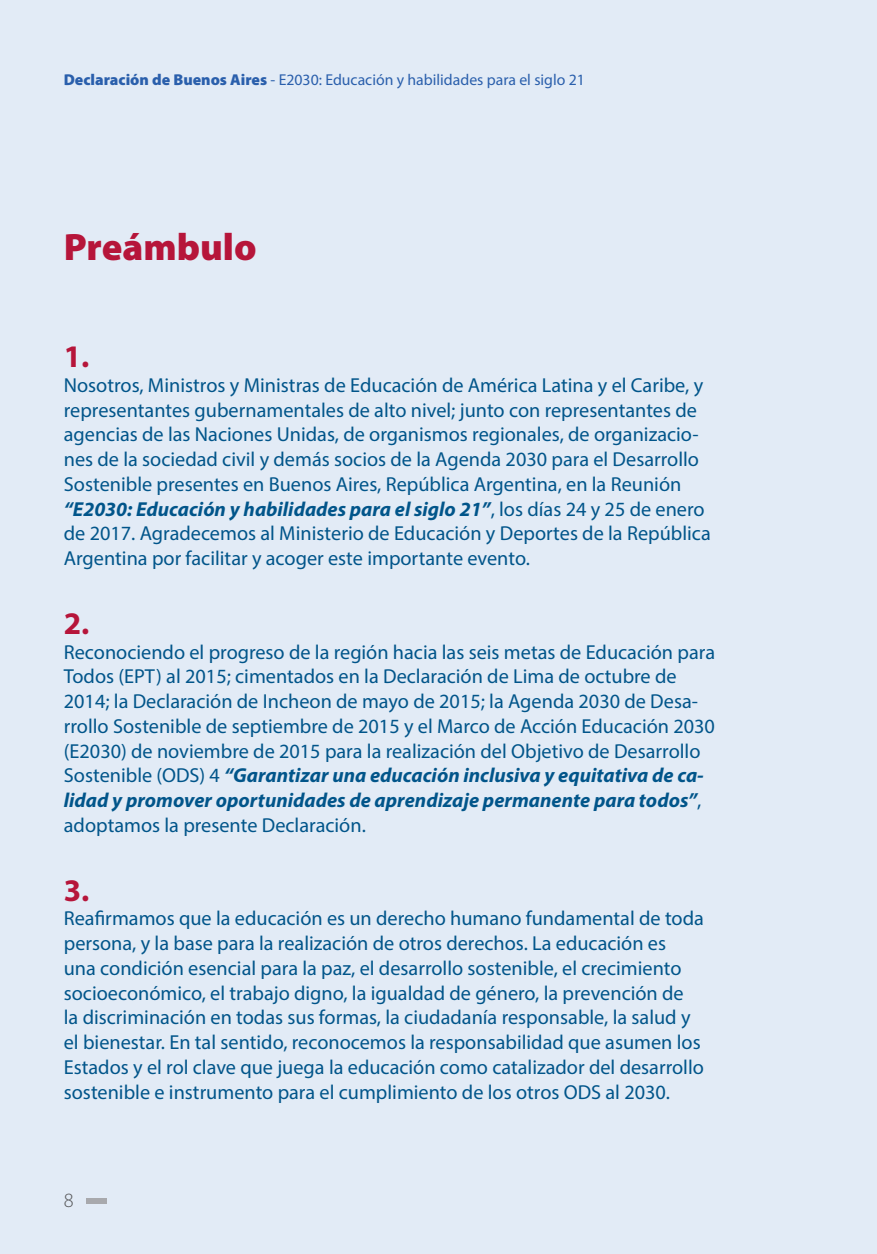
<style>
.page{position:relative;width:877px;height:1254px;background:#fff}
.page>*{position:absolute;margin:0;border:0;box-sizing:border-box;transform-origin:0 0}
._00_CAPITULO_1{font:900 38.25px "Myriad Pro";color:#b6153a}
.NUMERO_DESTACADO{font:700 31.5px "Myriad Pro";color:#b6153a}
.BASE_TEXTO_ESPAÑOL{font:20.25px/24.8px "Myriad Pro";color:#01558a}
.TITULO_CAPITULOS{font:300 20.25px "Myriad Pro";color:#57585a}
.t1{font:15.75px "Myriad Pro";color:#2a5fac}
.s1{font-weight:900}
.s2{font-weight:700;font-style:italic}
</style>
<div class="page">
<div style="left:0;top:0;width:876px;height:1253px;background:#e2ebf6"></div>
<div style="left:87px;top:1197px;width:20px;height:6px;background:#a8a9ad"></div>
<p class="t1" style="left:64px;top:70px;width:522px"><span class="s1">Declaración de Buenos Aires</span> - E2030: Educación y habilidades para el siglo 21</p>
<p class="_00_CAPITULO_1" style="left:64px;top:221px;width:194px">Preámbulo</p>
<p class="NUMERO_DESTACADO" style="left:64px;top:336px;width:27px">1.</p>
<p class="BASE_TEXTO_ESPAÑOL" style="left:64px;top:372px;width:648px">Nosotros, Ministros y Ministras de Educación de América Latina y el Caribe, y representantes gubernamentales de alto nivel; junto con representantes de agencias de las Naciones Unidas, de organismos regionales, de organizacio&shy;nes de la sociedad civil y demás socios de la Agenda 2030 para el Desarrollo Sostenible presentes en Buenos Aires, República Argentina, en la Reunión <span class="s2">“E2030: Educación y habilidades para el siglo 21”</span>, los días 24 y 25 de enero de 2017. Agradecemos al Ministerio de Educación y Deportes de la República Argentina por facilitar y acoger este importante evento.</p>
<p class="NUMERO_DESTACADO" style="left:64px;top:602px;width:27px">2.</p>
<p class="BASE_TEXTO_ESPAÑOL" style="left:64px;top:639px;width:652px">Reconociendo el progreso de la región hacia las seis metas de Educación para Todos (EPT) al 2015; cimentados en la Declaración de Lima de octubre de 2014; la Declaración de Incheon de mayo de 2015; la Agenda 2030 de Desa&shy;rrollo Sostenible de septiembre de 2015 y el Marco de Acción Educación 2030 (E2030) de noviembre de 2015 para la realización del Objetivo de Desarrollo Sostenible (ODS) 4 <span class="s2">“Garantizar una educación inclusiva y equitativa de ca&shy;lidad y promover oportunidades de aprendizaje permanente para todos”</span>, adoptamos la presente Declaración.</p>
<p class="NUMERO_DESTACADO" style="left:64px;top:869px;width:27px">3.</p>
<p class="BASE_TEXTO_ESPAÑOL" style="left:64px;top:905px;width:641px">Reafirmamos que la educación es un derecho humano fundamental de toda persona, y la base para la realización de otros derechos. La educación es<br>una condición esencial para la paz, el desarrollo sostenible, el crecimiento socioeconómico, el trabajo digno, la igualdad de género, la prevención de<br>la discriminación en todas sus formas, la ciudadanía responsable, la salud y el bienestar. En tal sentido, reconocemos la responsabilidad que asumen los Estados y el rol clave que juega la educación como catalizador del desarrollo sostenible e instrumento para el cumplimiento de los otros ODS al 2030.</p>
<p class="TITULO_CAPITULOS" style="left:64px;top:1187px;width:11px">8</p>
</div>
